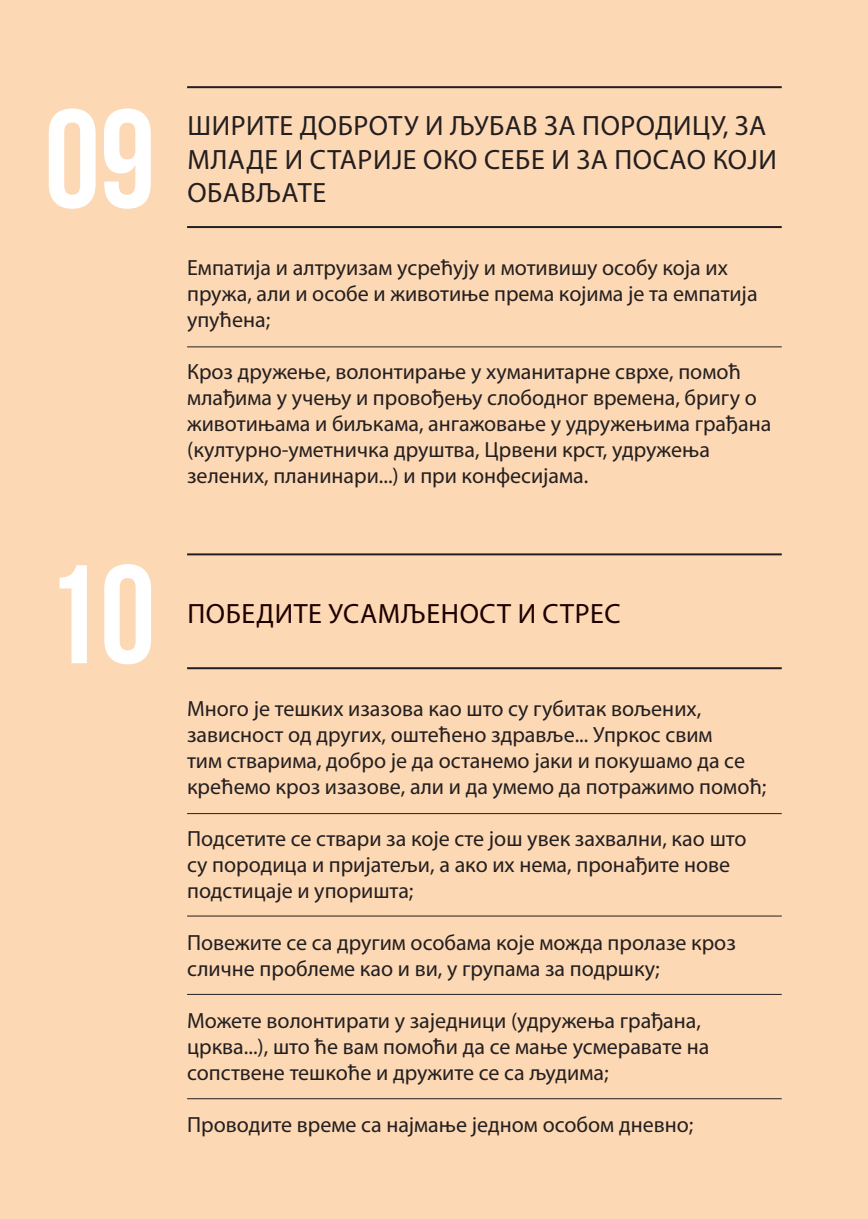
<style>
.page{position:relative;width:868px;height:1219px;background:#fff}
.page>*{position:absolute;margin:0;border:0;box-sizing:border-box;transform-origin:0 0}
.t1{font:700 140px "Bebas Neue";color:#fff}
.t2{font:28px/33.6px "Myriad Pro";letter-spacing:.02em;color:#231f20}
.t3{font:28px "Myriad Pro";letter-spacing:.02em;color:#1d0000}
.t4{font:22px/26px "Myriad Pro";color:#231f20}
</style>
<div class="page">
<div style="left:0;top:0;width:867px;height:1219px;background:#fdd8b4"></div>
<hr style="left:187px;top:667px;width:594px;height:2px;background:#231f20">
<hr style="left:187px;top:813px;width:594px;height:1px;background:#231f20">
<hr style="left:187px;top:916px;width:594px;height:1px;background:#231f20">
<hr style="left:187px;top:994px;width:594px;height:1px;background:#231f20">
<hr style="left:187px;top:1098px;width:594px;height:1px;background:#231f20">
<hr style="left:187px;top:553px;width:594px;height:2px;background:#231f20">
<hr style="left:187px;top:226px;width:594px;height:2px;background:#231f20">
<hr style="left:187px;top:86px;width:594px;height:2px;background:#231f20">
<hr style="left:187px;top:347px;width:594px;height:1px;background:#231f20">
<p class="t1" style="left:44px;top:82px;width:112px">09</p>
<p class="t1" style="left:44px;top:538px;width:112px">10</p>
<p class="t2" style="left:187px;top:110px;width:591px">ШИРИТЕ ДОБРОТУ И ЉУБАВ ЗА ПОРОДИЦУ, ЗА<br>МЛАДЕ И СТАРИЈЕ ОКО СЕБЕ И ЗА ПОСАО КОЈИ</p>
<p class="t2" style="left:187px;top:177px;width:140px">ОБАВЉАТЕ</p>
<p class="t4" style="left:187px;top:255px;width:572px">Емпатија и алтруизам усрећују и мотивишу особу која их пружа, али и особе и животиње према којима је та емпатија упућена;</p>
<p class="t4" style="left:187px;top:359px;width:585px">Кроз дружење, волонтирање у хуманитарне сврхе, помоћ млађима у учењу и провођењу слободног времена, бригу о животињама и биљкама, ангажовање у удружењима грађана (културно-уметничка друштва, Црвени крст, удружења зелених, планинари...) и при конфесијама.</p>
<p class="t3" style="left:187px;top:598px;width:435px">ПОБЕДИТЕ УСАМЉЕНОСТ И СТРЕС</p>
<p class="t4" style="left:187px;top:696px;width:580px">Много је тешких изазова као што су губитак вољених, зависност од других, оштећено здравље... Упркос свим<br>тим стварима, добро је да останемо јаки и покушамо да се крећемо кроз изазове, али и да умемо да потражимо помоћ;</p>
<p class="t4" style="left:187px;top:826px;width:561px">Подсетите се ствари за које сте још увек захвални, као што су породица и пријатељи, а ако их нема, пронађите нове подстицаје и упоришта;</p>
<p class="t4" style="left:187px;top:930px;width:550px">Повежите се са другим особама које можда пролазе кроз сличне проблеме као и ви, у групама за подршку;</p>
<p class="t4" style="left:187px;top:1008px;width:523px">Можете волонтирати у заједници (удружења грађана, црква...), што ће вам помоћи да се мање усмеравате на сопствене тешкоће и дружите се са људима;</p>
<p class="t4" style="left:187px;top:1112px;width:507px">Проводите време са најмање једном особом дневно;</p>
</div>
